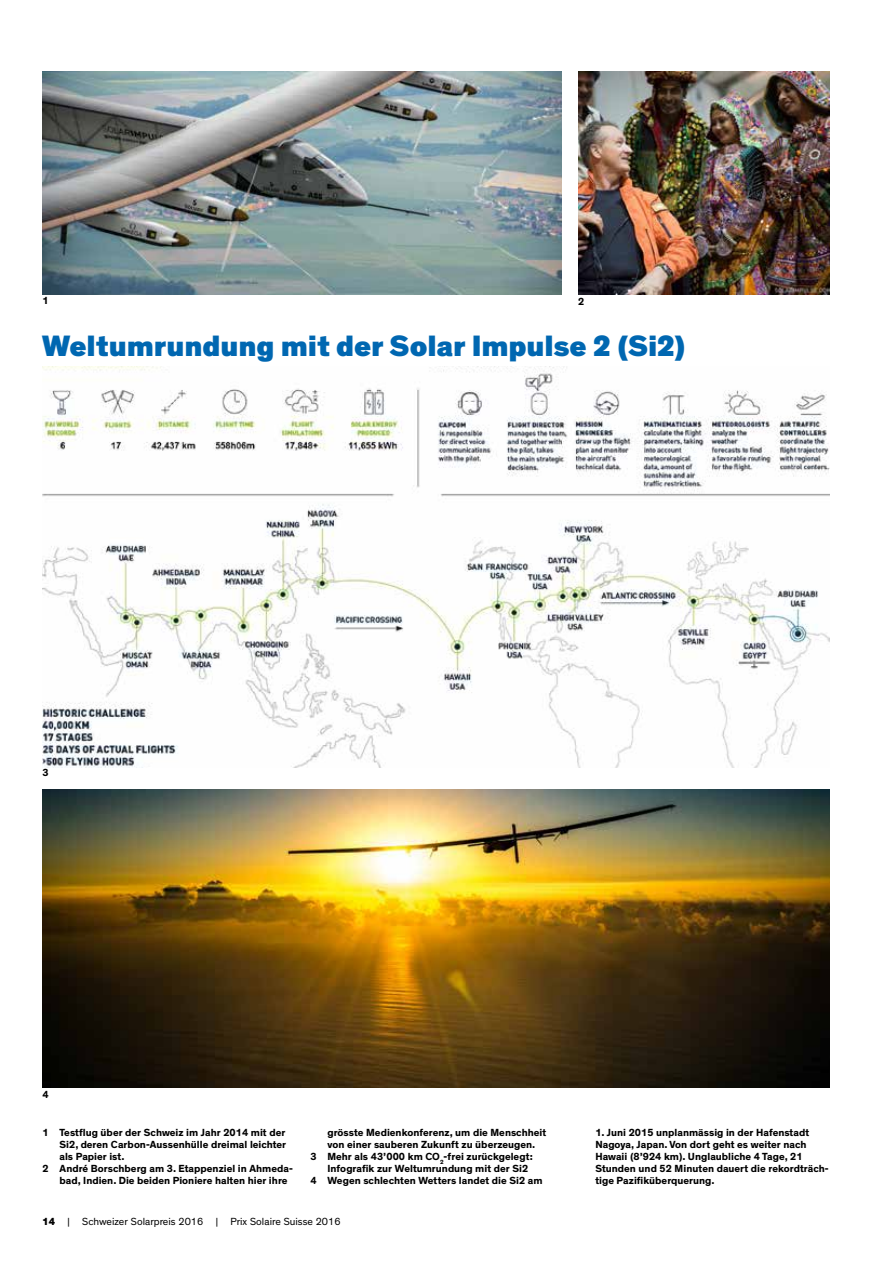
<style>
.page{position:relative;width:893px;height:1263px;background:#fff}
.page>*{position:absolute;margin:0;border:0;box-sizing:border-box;transform-origin:0 0}
.t1{font:900 30px "Theinhardt";letter-spacing:-.005em;color:#0067b1}
.t2{font:700 10.5px/12px "Theinhardt";color:#000}
.t3{font:10.5px "Theinhardt";color:#000}
.s1{font-weight:800}
</style>
<div class="page">
<img style="left:43px;top:367px;width:786px;height:401px">
<img style="left:43px;top:71px;width:518px;height:224px">
<img style="left:578px;top:71px;width:251px;height:224px">
<img style="left:43px;top:789px;width:786px;height:299px">
<p class="t2" style="left:43px;top:295px;width:8px">1</p>
<p class="t2" style="left:578px;top:296px;width:8px">2</p>
<h1 class="t1" style="left:43px;top:327px;width:645px">Weltumrundung mit der Solar Impulse 2 (Si2)</h1>
<p class="t2" style="left:43px;top:767px;width:8px">3</p>
<p class="t2" style="left:43px;top:1088px;width:8px">4</p>
<p class="t2" style="left:43px;top:1127px;width:244px">1 Testflug über der Schweiz im Jahr 2014 mit der</p>
<p class="t2" style="left:60px;top:1139px;width:228px">Si2, deren Carbon-Aussenhülle dreimal leichter</p>
<p class="t2" style="left:60px;top:1151px;width:67px">als Papier ist.</p>
<p class="t2" style="left:43px;top:1163px;width:252px">2 André Borschberg am 3. Etappenziel in Ahmeda-</p>
<p class="t2" style="left:60px;top:1175px;width:230px">bad, Indien. Die beiden Pioniere halten hier ihre</p>
<p class="t2" style="left:327px;top:1127px;width:220px">grösste Medienkonferenz, um die Menschheit</p>
<p class="t2" style="left:327px;top:1139px;width:209px">von einer sauberen Zukunft zu überzeugen.</p>
<p class="t2" style="left:310px;top:1151px;width:224px">3 Mehr als 43’000 km CO<sub>2</sub>-frei zurückgelegt:</p>
<p class="t2" style="left:327px;top:1163px;width:202px">Infografik zur Weltumrundung mit der Si2</p>
<p class="t2" style="left:310px;top:1175px;width:234px">4 Wegen schlechten Wetters landet die Si2 am</p>
<p class="t3" style="left:43px;top:1215px;width:299px"><span class="s1">14</span> | Schweizer Solarpreis 2016 | Prix Solaire Suisse 2016</p>
<p class="t2" style="left:595px;top:1127px;width:235px">1. Juni 2015 unplanmässig in der Hafenstadt Nagoya, Japan. Von dort geht es weiter nach Hawaii (8’924 km). Unglaubliche 4 Tage, 21<br>Stunden und 52 Minuten dauert die rekordträch&shy;tige Pazifiküberquerung.</p>
</div>
